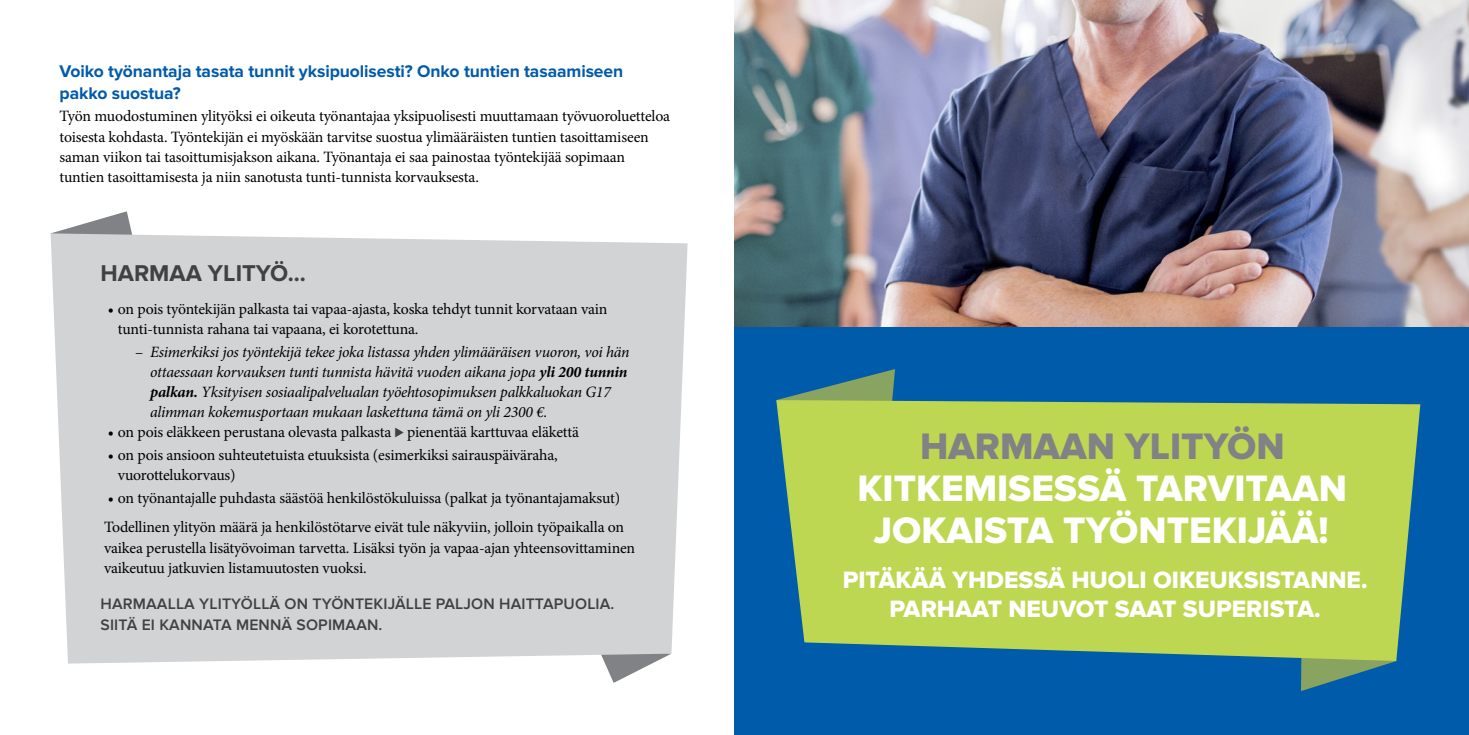
<style>
.page{position:relative;width:1469px;height:735px;background:#fff}
.page>*{position:absolute;margin:0;border:0;box-sizing:border-box;transform-origin:0 0}
.t1{font:38.15px/42px "Proxima Nova Extrabld";color:#fff;text-align:center}
.t2{font:38.15px "Proxima Nova Extrabld";color:#808285}
.t3{font:24.5px/29.9px "Proxima Nova Extrabld";color:#fff;text-align:center}
.t4{font:700 23.62px "Proxima Nova";color:#414042}
.t5{font:700 17.5px/21.9px "Proxima Nova";letter-spacing:-.005em;color:#005aaa}
.t6{font:15.75px/20.1px "Minion Pro";letter-spacing:-.01em;color:#000}
.t7{font:italic 15.75px/20.1px "Minion Pro";letter-spacing:-.015em;color:#000}
.t8{font:600 15.75px/20.1px "Proxima Nova";letter-spacing:.01em;color:#414042}
.s1{font-style:normal}
.s2{font-weight:700}
.s3{font-family:"Proxima Nova";color:#414042}
</style>
<div class="page">
<svg style="left:52px;top:211px;width:80px;height:22px"></svg>
<svg style="left:605px;top:663px;width:48px;height:19px"></svg>
<div style="left:51px;top:233px;width:636px;height:430px;background:#d1d3d4"></div>
<div style="left:734px;top:326px;width:734px;height:408px;background:#005baa"></div>
<img style="left:734px;top:0;width:734px;height:326px">
<svg style="left:777px;top:369px;width:118px;height:31px"></svg>
<svg style="left:1301px;top:660px;width:95px;height:30px"></svg>
<svg style="left:776px;top:400px;width:644px;height:260px;background:#aecd59"></svg>
<p class="t5" style="left:60px;top:60px;width:565px">Voiko työnantaja tasata tunnit yksipuolisesti? Onko tuntien tasaamiseen pakko suostua?</p>
<p class="t6" style="left:60px;top:106px;width:612px">Työn muodostuminen ylityöksi ei oikeuta työnantajaa yksipuolisesti muuttamaan työvuoroluetteloa toisesta kohdasta. Työntekijän ei myöskään tarvitse suostua ylimääräisten tuntien tasoittamiseen saman viikon tai tasoittumisjakson aikana. Työnantaja ei saa painostaa työntekijää sopimaan tuntien tasoittamisesta ja niin sanotusta tunti-tunnista korvauksesta.</p>
<h3 class="t4" style="left:100px;top:259px;width:207px">HARMAA YLITYÖ...</h3>
<p class="t6" style="left:118px;top:299px;width:491px;text-indent:-10px">• on pois työntekijän palkasta tai vapaa-ajasta, koska tehdyt tunnit korvataan vain tunti-tunnista rahana tai vapaana, ei korotettuna.</p>
<p class="t7" style="left:150px;top:341px;width:481px;text-indent:-15px"><span class="s1">–</span> Esimerkiksi jos työntekijä tekee joka listassa yhden ylimääräisen vuoron, voi hän ottaessaan korvauksen tunti tunnista hävitä vuoden aikana jopa <span class="s2">yli 200 tunnin palkan.</span> Yksityisen sosiaalipalvelualan työehtosopimuksen palkkaluokan G17 alimman kokemusportaan mukaan laskettuna tämä on yli 2300 €.</p>
<p class="t6" style="left:108px;top:422px;width:472px">• on pois eläkkeen perustana olevasta palkasta <span class="s3">⊲</span> pienentää karttuvaa eläkettä</p>
<p class="t6" style="left:118px;top:445px;width:441px;text-indent:-10px">• on pois ansioon suhteutetuista etuuksista (esimerkiksi sairauspäiväraha, vuorottelukorvaus)</p>
<p class="t6" style="left:104px;top:483px;width:521px;line-height:29.6px">• on työnantajalle puhdasta säästöä henkilöstökuluissa (palkat ja työnantajamaksut)<br>Todellinen ylityön määrä ja henkilöstötarve eivät tule näkyviin, jolloin työpaikalla on</p>
<p class="t6" style="left:104px;top:537px;width:533px">vaikea perustella lisätyövoiman tarvetta. Lisäksi työn ja vapaa-ajan yhteensovittaminen vaikeutuu jatkuvien listamuutosten vuoksi.</p>
<p class="t8" style="left:100px;top:594px;width:515px">HARMAALLA YLITYÖLLÄ ON TYÖNTEKIJÄLLE PALJON HAITTAPUOLIA.<br>SIITÄ EI KANNATA MENNÄ SOPIMAAN.</p>
<h1 class="t2" style="left:920px;top:424px;width:366px">HARMAAN YLITYÖN</h1>
<h1 class="t1" style="left:857px;top:468px;width:491px">KITKEMISESSÄ TARVITAAN<br>JOKAISTA TYÖNTEKIJÄÄ!</h1>
<h2 class="t3" style="left:842px;top:564px;width:526px">PITÄKÄÄ YHDESSÄ HUOLI OIKEUKSISTANNE.<br>PARHAAT NEUVOT SAAT SUPERISTA.</h2>
</div>
